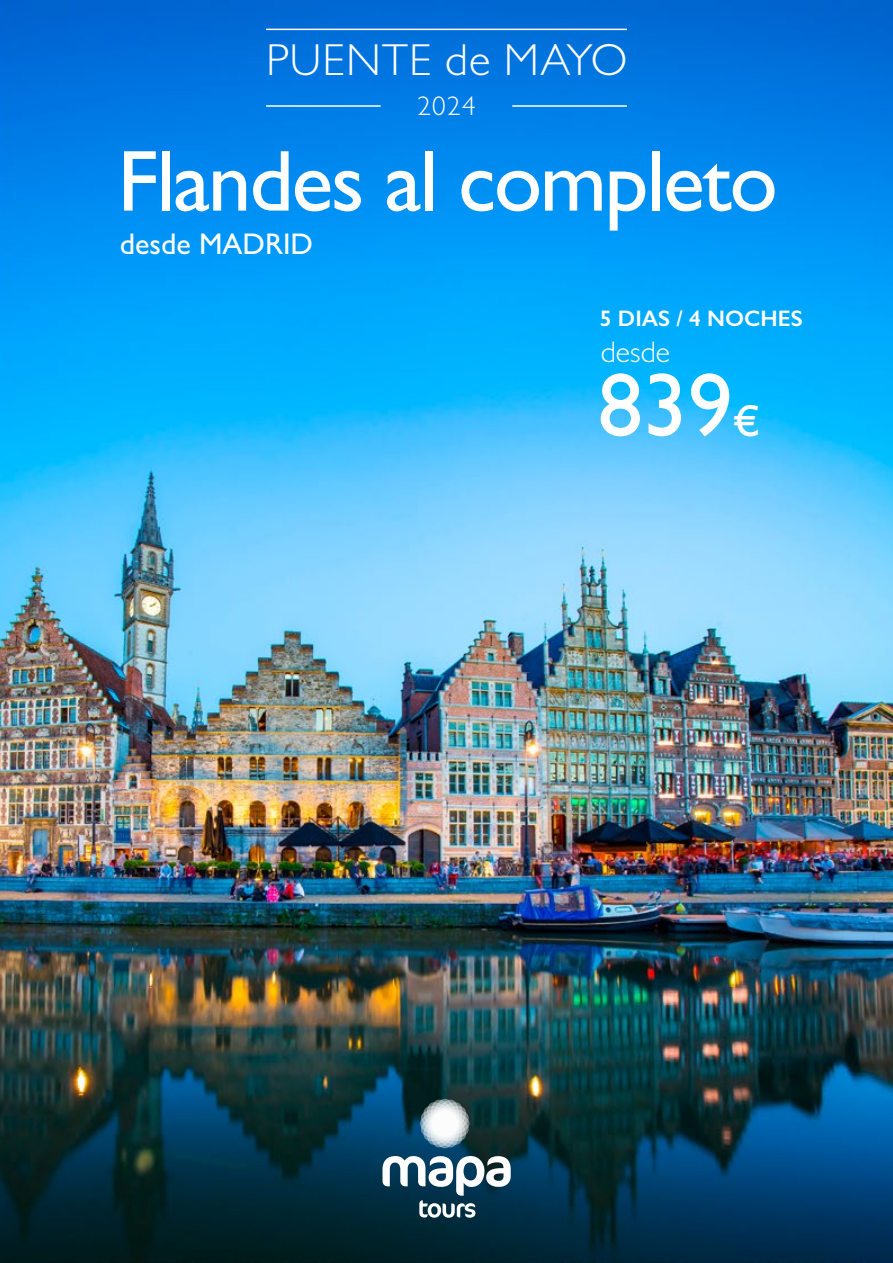
<style>
.page{position:relative;width:893px;height:1263px;background:#fff}
.page>*{position:absolute;margin:0;border:0;box-sizing:border-box;transform-origin:0 0}
.t1{font:500 90px "Gill Sans";color:#fff}
.t2{font:500 87px "Gill Sans";letter-spacing:-.025em;color:#fff}
.t3{font:300 45px "Gill Sans";letter-spacing:.025em;color:#fff}
.t4{font:500 30px "Gill Sans";color:#fff}
.t5{font:300 30px "Gill Sans";color:#fff}
.t6{font:300 27px "Gill Sans";color:#fff}
.t7{font:600 22.5px "Gill Sans";color:#fff}
.s1{font-size:45px}
</style>
<div class="page">
<img style="left:0;top:0;width:893px;height:1263px">
<svg style="left:421px;top:1100px;width:48px;height:47px"></svg>
<svg style="left:382px;top:1156px;width:129px;height:62px"></svg>
<hr style="left:266px;top:105px;width:115px;height:2px;background:#fff">
<hr style="left:512px;top:105px;width:115px;height:2px;background:#fff">
<hr style="left:266px;top:29px;width:361px;height:1px;background:#fff">
<p class="t3" style="left:266px;top:33px;width:363px">PUENTE de MAYO</p>
<p class="t6" style="left:417px;top:90px;width:60px">2024</p>
<p class="t2" style="left:117px;top:130px;width:662px">Flandes al completo</p>
<p class="t4" style="left:120px;top:226px;width:195px">desde MADRID</p>
<p class="t7" style="left:600px;top:304px;width:204px">5 DIAS / 4 NOCHES</p>
<p class="t5" style="left:601px;top:334px;width:71px">desde</p>
<p class="t1" style="left:598px;top:352px;width:164px">839<span class="s1">€</span></p>
</div>
